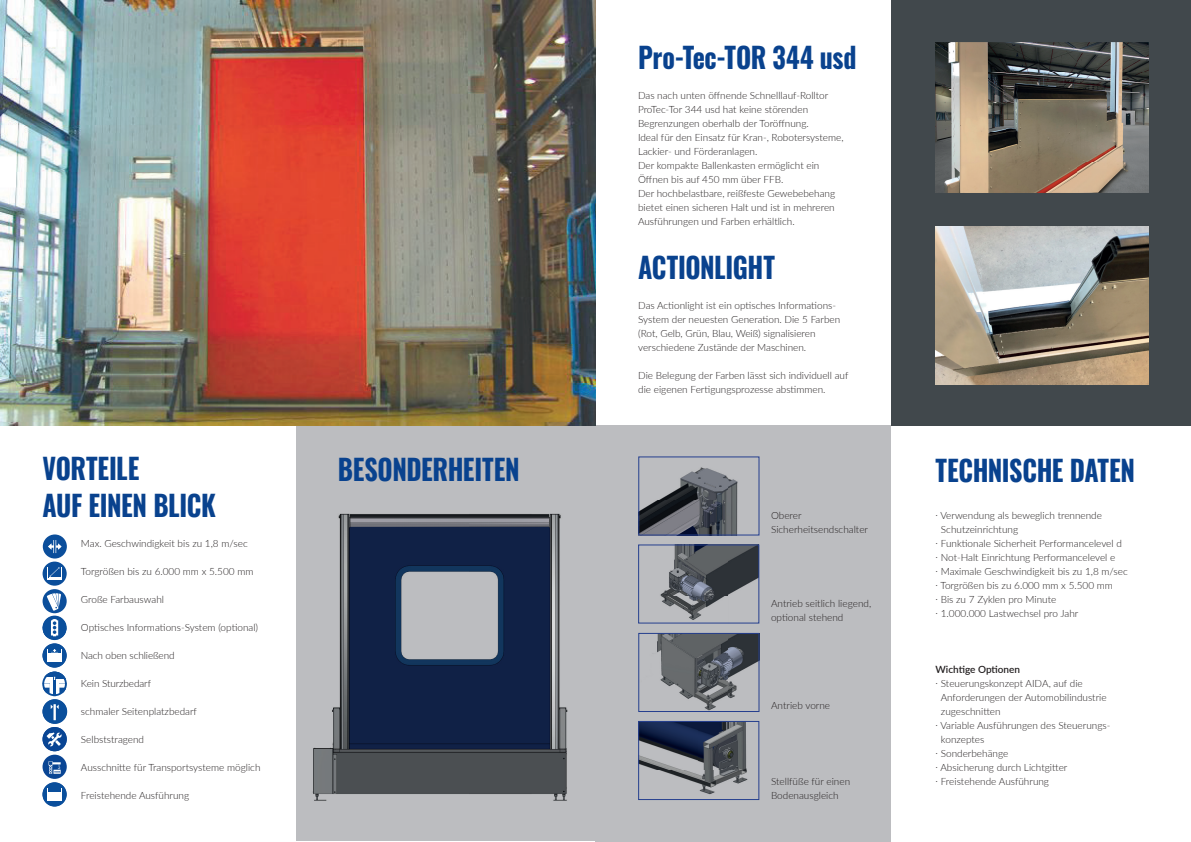
<style>
.page{position:relative;width:1191px;height:842px;background:#fff}
.page>*{position:absolute;margin:0;border:0;box-sizing:border-box;transform-origin:0 0}
.t1{font:700 28.6px "Oswald";letter-spacing:-.015em;color:#09428e;scale:.91 1}
.t2{font:300 10px/14px "Lato";color:#231f20}
.t3{font:600 10px "Lato";color:#231f20}
</style>
<div class="page">
<div style="left:891px;top:0;width:300px;height:425px;background:#41484c"></div>
<div style="left:296px;top:425px;width:299px;height:416px;background:#bcbdc0"></div>
<div style="left:595px;top:425px;width:296px;height:417px;background:#bcbdc0"></div>
<img style="left:935px;top:43px;width:213px;height:150px">
<img style="left:935px;top:226px;width:213px;height:159px">
<img style="left:0;top:0;width:596px;height:425px">
<img style="left:312px;top:513px;width:255px;height:288px">
<img style="left:657px;top:635px;width:100px;height:75px">
<div style="left:638px;top:633px;width:121px;height:79px;border:1px solid #253f8e"></div>
<img style="left:660px;top:546px;width:97px;height:74px">
<div style="left:638px;top:544px;width:121px;height:79px;border:1px solid #253f8e"></div>
<img style="left:640px;top:723px;width:108px;height:71px">
<div style="left:638px;top:721px;width:121px;height:79px;border:1px solid #253f8e"></div>
<img style="left:640px;top:467px;width:98px;height:66px">
<div style="left:638px;top:456px;width:121px;height:79px;border:1px solid #253f8e"></div>
<div style="left:43px;top:755px;width:24px;height:24px;background:#094594;border-radius:50%"></div>
<svg style="left:48px;top:761px;width:13px;height:13px"></svg>
<div style="left:43px;top:534px;width:24px;height:24px;background:#0b4e9b;border-radius:50%"></div>
<svg style="left:48px;top:540px;width:14px;height:13px"></svg>
<div style="left:43px;top:562px;width:24px;height:24px;background:#0b4e9b;border-radius:50%"></div>
<svg style="left:47px;top:567px;width:15px;height:13px"></svg>
<div style="left:43px;top:589px;width:24px;height:24px;background:#0b4e9b;border-radius:50%"></div>
<svg style="left:43px;top:593px;width:24px;height:47px"></svg>
<div style="left:43px;top:643px;width:24px;height:25px;background:#0a4f9c;border-radius:50%"></div>
<svg style="left:47px;top:649px;width:15px;height:13px"></svg>
<div style="left:43px;top:782px;width:24px;height:24px;background:#0a4f9c;border-radius:50%"></div>
<svg style="left:47px;top:788px;width:15px;height:13px"></svg>
<svg style="left:42px;top:672px;width:25px;height:25px"></svg>
<div style="left:43px;top:727px;width:24px;height:24px;background:#094594;border-radius:50%"></div>
<svg style="left:47px;top:732px;width:15px;height:15px"></svg>
<div style="left:43px;top:699px;width:24px;height:25px;background:#0a4f9c;border-radius:50%"></div>
<hr style="left:53px;top:704px;width:3px;height:16px;background:#fff">
<svg style="left:50px;top:705px;width:9px;height:14px"></svg>
<h1 class="t1" style="left:43px;top:443px;width:108px">VORTEILE</h1>
<h1 class="t1" style="left:338px;top:443px;width:201px">BESONDERHEITEN</h1>
<h1 class="t1" style="left:43px;top:480px;width:192px">AUF EINEN BLICK</h1>
<p class="t2" style="left:81px;top:536px;width:168px">Max. Geschwindigkeit bis zu 1,8 m/sec</p>
<p class="t2" style="left:81px;top:564px;width:174px">Torgrößen bis zu 6.000 mm x 5.500 mm</p>
<p class="t2" style="left:81px;top:592px;width:85px">Große Farbauswahl</p>
<p class="t2" style="left:81px;top:620px;width:179px">Optisches Informations-System (optional)</p>
<p class="t2" style="left:81px;top:648px;width:95px">Nach oben schließend</p>
<p class="t2" style="left:81px;top:676px;width:72px">Kein Sturzbedarf</p>
<p class="t2" style="left:81px;top:704px;width:118px">schmaler Seitenplatzbedarf</p>
<p class="t2" style="left:81px;top:732px;width:65px">Selbststragend</p>
<p class="t2" style="left:81px;top:760px;width:181px">Ausschnitte für Transportsysteme möglich</p>
<p class="t2" style="left:81px;top:788px;width:110px">Freistehende Ausführung</p>
<h1 class="t1" style="left:638px;top:32px;width:242px">Pro-Tec-TOR 344 usd</h1>
<p class="t2" style="left:638px;top:88px;width:207px">Das nach unten öffnende Schnelllauf-Rolltor ProTec-Tor 344 usd hat keine störenden Begrenzungen oberhalb der Toröffnung.<br>Ideal für den Einsatz für Kran-, Robotersysteme, Lackier- und Förderanlagen.<br>Der kompakte Ballenkasten ermöglicht ein Öffnen bis auf 450 mm über FFB.<br>Der hochbelastbare, reißfeste Gewebebehang bietet einen sicheren Halt und ist in mehreren Ausführungen und Farben erhältlich.</p>
<h1 class="t1" style="left:638px;top:242px;width:152px">ACTIONLIGHT</h1>
<p class="t2" style="left:638px;top:298px;width:203px">Das Actionlight ist ein optisches Informations-System der neuesten Generation. Die 5 Farben (Rot, Gelb, Grün, Blau, Weiß) signalisieren verschiedene Zustände der Maschinen.</p>
<p class="t2" style="left:638px;top:368px;width:212px">Die Belegung der Farben lässt sich individuell auf die eigenen Fertigungsprozesse abstimmen.</p>
<p class="t2" style="left:771px;top:508px;width:98px">Oberer<br>Sicherheitsendschalter</p>
<p class="t2" style="left:771px;top:596px;width:102px">Antrieb seitlich liegend, optional stehend</p>
<p class="t2" style="left:771px;top:698px;width:61px">Antrieb vorne</p>
<p class="t2" style="left:771px;top:774px;width:81px">Stellfüße für einen<br>Bodenausgleich</p>
<h1 class="t1" style="left:935px;top:445px;width:221px">TECHNISCHE DATEN</h1>
<p class="t2" style="left:935px;top:508px;width:168px">· Verwendung als beweglich trennende</p>
<p class="t2" style="left:941px;top:522px;width:79px">Schutzeinrichtung</p>
<p class="t2" style="left:935px;top:536px;width:188px">· Funktionale Sicherheit Performancelevel d</p>
<p class="t2" style="left:935px;top:550px;width:181px">· Not-Halt Einrichtung Performancelevel e</p>
<p class="t2" style="left:935px;top:564px;width:194px">· Maximale Geschwindigkeit bis zu 1,8 m/sec</p>
<p class="t2" style="left:935px;top:578px;width:179px">· Torgrößen bis zu 6.000 mm x 5.500 mm</p>
<p class="t2" style="left:935px;top:592px;width:122px">· Bis zu 7 Zyklen pro Minute</p>
<p class="t2" style="left:935px;top:606px;width:144px">· 1.000.000 Lastwechsel pro Jahr</p>
<p class="t3" style="left:935px;top:662px;width:86px">Wichtige Optionen</p>
<p class="t2" style="left:935px;top:676px;width:149px">· Steuerungskonzept AIDA, auf die</p>
<p class="t2" style="left:940px;top:690px;width:167px">Anforderungen der Automobilindustrie</p>
<p class="t2" style="left:941px;top:704px;width:61px">zugeschnitten</p>
<p class="t2" style="left:935px;top:718px;width:176px">· Variable Ausführungen des Steuerungs-</p>
<p class="t2" style="left:941px;top:732px;width:45px">konzeptes</p>
<p class="t2" style="left:935px;top:746px;width:74px">· Sonderbehänge</p>
<p class="t2" style="left:935px;top:760px;width:133px">· Absicherung durch Lichtgitter</p>
<p class="t2" style="left:935px;top:774px;width:115px">· Freistehende Ausführung</p>
</div>
